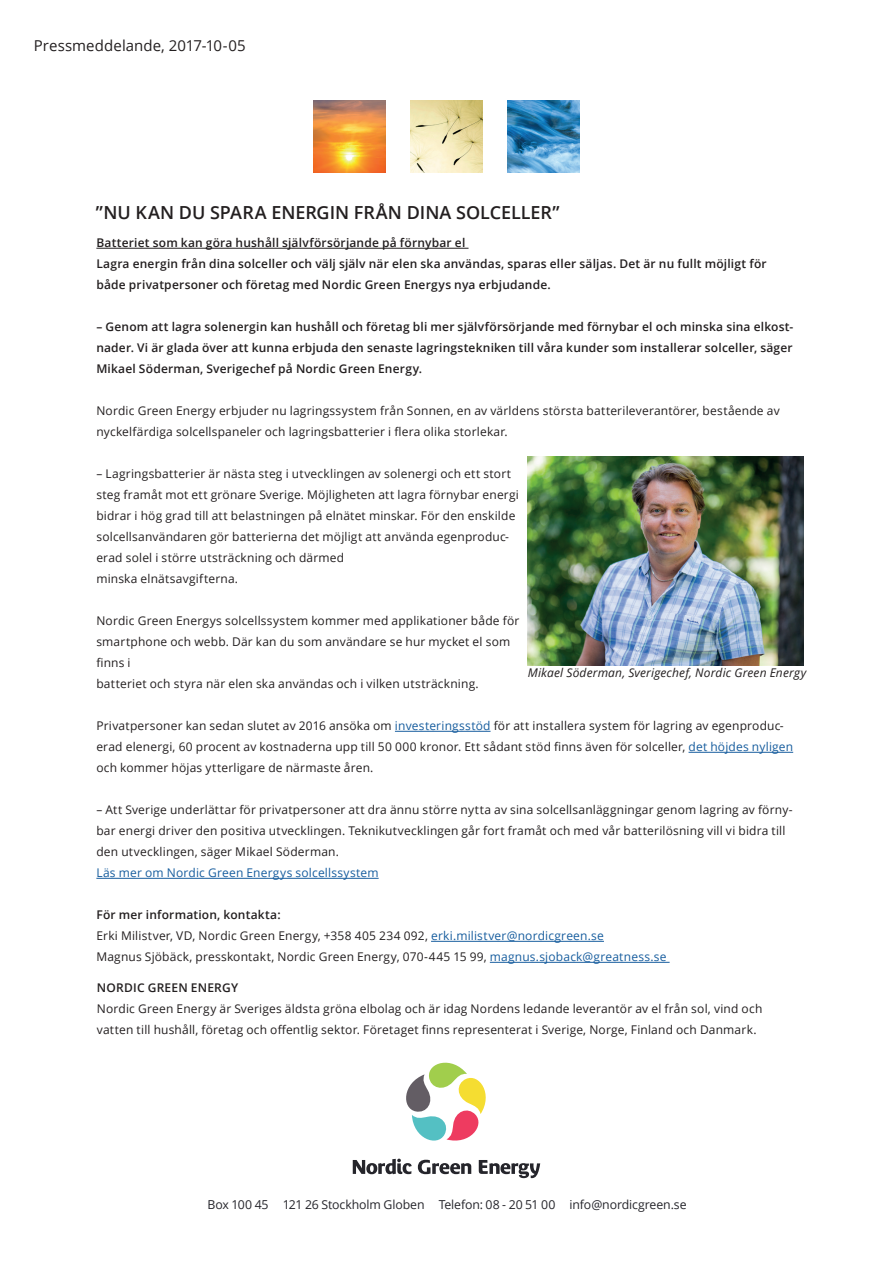
<style>
.page{position:relative;width:893px;height:1263px;background:#fff}
.page>*{position:absolute;margin:0;border:0;box-sizing:border-box;transform-origin:0 0}
.t1{font:600 18px "Open Sans";letter-spacing:-.005em;color:#231f20}
.t2{font:15px "Open Sans";letter-spacing:.005em;color:#231f20}
.t3{font:12.3px "Open Sans";letter-spacing:-.01em;color:#25252b}
.t4{font:12px/21px "Open Sans";letter-spacing:.015em;color:#231f20}
.t5{font:600 12px/21px "Open Sans";letter-spacing:.015em;color:#231f20}
.t6{font:italic 12px "Open Sans";letter-spacing:.015em;color:#231f20}
.t7{font:12px "Open Sans";letter-spacing:.015em;color:#175d9e}
.s1{color:#175d9e}
.s2{font-weight:600}
</style>
<div class="page">
<svg style="left:406px;top:1062px;width:80px;height:79px"></svg>
<svg style="left:353px;top:1159px;width:59px;height:15px"></svg>
<svg style="left:418px;top:1160px;width:53px;height:14px"></svg>
<svg style="left:479px;top:1160px;width:61px;height:18px"></svg>
<img style="left:507px;top:101px;width:72px;height:72px">
<img style="left:410px;top:101px;width:72px;height:72px">
<img style="left:314px;top:101px;width:71px;height:72px">
<hr style="left:96px;top:248px;width:372px;height:1px;background:#231f20">
<hr style="left:395px;top:731px;width:96px;height:1px;background:#175d9e">
<hr style="left:688px;top:752px;width:105px;height:1px;background:#175d9e">
<hr style="left:96px;top:878px;width:283px;height:1px;background:#175d9e">
<hr style="left:431px;top:941px;width:173px;height:1px;background:#175d9e">
<hr style="left:490px;top:962px;width:180px;height:1px;background:#175d9e">
<img style="left:528px;top:457px;width:276px;height:208px">
<p class="t2" style="left:34px;top:35px;width:213px">Pressmeddelande, 2017-10-05</p>
<h1 class="t1" style="left:96px;top:200px;width:465px">”NU KAN DU SPARA ENERGIN FRÅN DINA SOLCELLER”</h1>
<p class="t5" style="left:96px;top:232px;width:672px">Batteriet som kan göra hushåll självförsörjande på förnybar el<br>Lagra energin från dina solceller och välj själv när elen ska användas, sparas eller säljas. Det är nu fullt möjligt för både privatpersoner och företag med Nordic Green Energys nya erbjudande.</p>
<p class="t5" style="left:96px;top:316px;width:698px;text-align:justify">– Genom att lagra solenergin kan hushåll och företag bli mer självförsörjande med förnybar el och minska sina elkost&shy;nader. Vi är glada över att kunna erbjuda den senaste lagringstekniken till våra kunder som installerar solceller, säger Mikael Söderman, Sverigechef på Nordic Green Energy.</p>
<p class="t4" style="left:96px;top:400px;width:685px">Nordic Green Energy erbjuder nu lagringssystem från Sonnen, en av världens största batterileverantörer, bestående av nyckelfärdiga solcellspaneler och lagringsbatterier i flera olika storlekar.</p>
<p class="t4" style="left:96px;top:463px;width:424px">– Lagringsbatterier är nästa steg i utvecklingen av solenergi och ett stort steg framåt mot ett grönare Sverige. Möjligheten att lagra förnybar energi bidrar i hög grad till att belastningen på elnätet minskar. För den enskilde solcellsanvändaren gör batterierna det möjligt att använda egenproduc&shy;erad solel i större utsträckning och därmed<br>minska elnätsavgifterna.</p>
<p class="t4" style="left:96px;top:610px;width:424px">Nordic Green Energys solcellssystem kommer med applikationer både för smartphone och webb. Där kan du som användare se hur mycket el som finns i<br>batteriet och styra när elen ska användas och i vilken utsträckning.</p>
<p class="t4" style="left:96px;top:715px;width:698px">Privatpersoner kan sedan slutet av 2016 ansöka om <span class="s1">investeringsstöd</span> för att installera system för lagring av egenproduc&shy;erad elenergi, 60 procent av kostnaderna upp till 50 000 kronor. Ett sådant stöd finns även för solceller, <span class="s1">det höjdes nyligen </span>och kommer höjas ytterligare de närmaste åren.</p>
<p class="t4" style="left:96px;top:799px;width:698px">– Att Sverige underlättar för privatpersoner att dra ännu större nytta av sina solcellsanläggningar genom lagring av förny&shy;bar energi driver den positiva utvecklingen. Teknikutvecklingen går fort framåt och med vår batterilösning vill vi bidra till den utvecklingen, säger Mikael Söderman.</p>
<p class="t7" style="left:96px;top:865px;width:284px">Läs mer om Nordic Green Energys solcellssystem</p>
<p class="t4" style="left:96px;top:904px;width:572px"><span class="s2">För mer information, kontakta:<br></span>Erki Milistver, VD, Nordic Green Energy, +358 405 234 092, <span class="s1">erki.milistver@nordicgreen.se<br></span>Magnus Sjöbäck, presskontakt, Nordic Green Energy, 070-445 15 99, <span class="s1">magnus.sjoback@greatness.se</span></p>
<p class="t5" style="left:97px;top:977px;width:143px">NORDIC GREEN ENERGY</p>
<p class="t4" style="left:97px;top:997px;width:667px">Nordic Green Energy är Sveriges äldsta gröna elbolag och är idag Nordens ledande leverantör av el från sol, vind och vatten till hushåll, företag och offentlig sektor. Företaget finns representerat i Sverige, Norge, Finland och Danmark.</p>
<p class="t6" style="left:528px;top:664px;width:280px">Mikael Söderman, Sverigechef, Nordic Green Energy</p>
<p class="t3" style="left:208px;top:1196px;width:481px">Box 100 45 121 26 Stockholm Globen Telefon: 08 - 20 51 00 info@nordicgreen.se</p>
</div>
